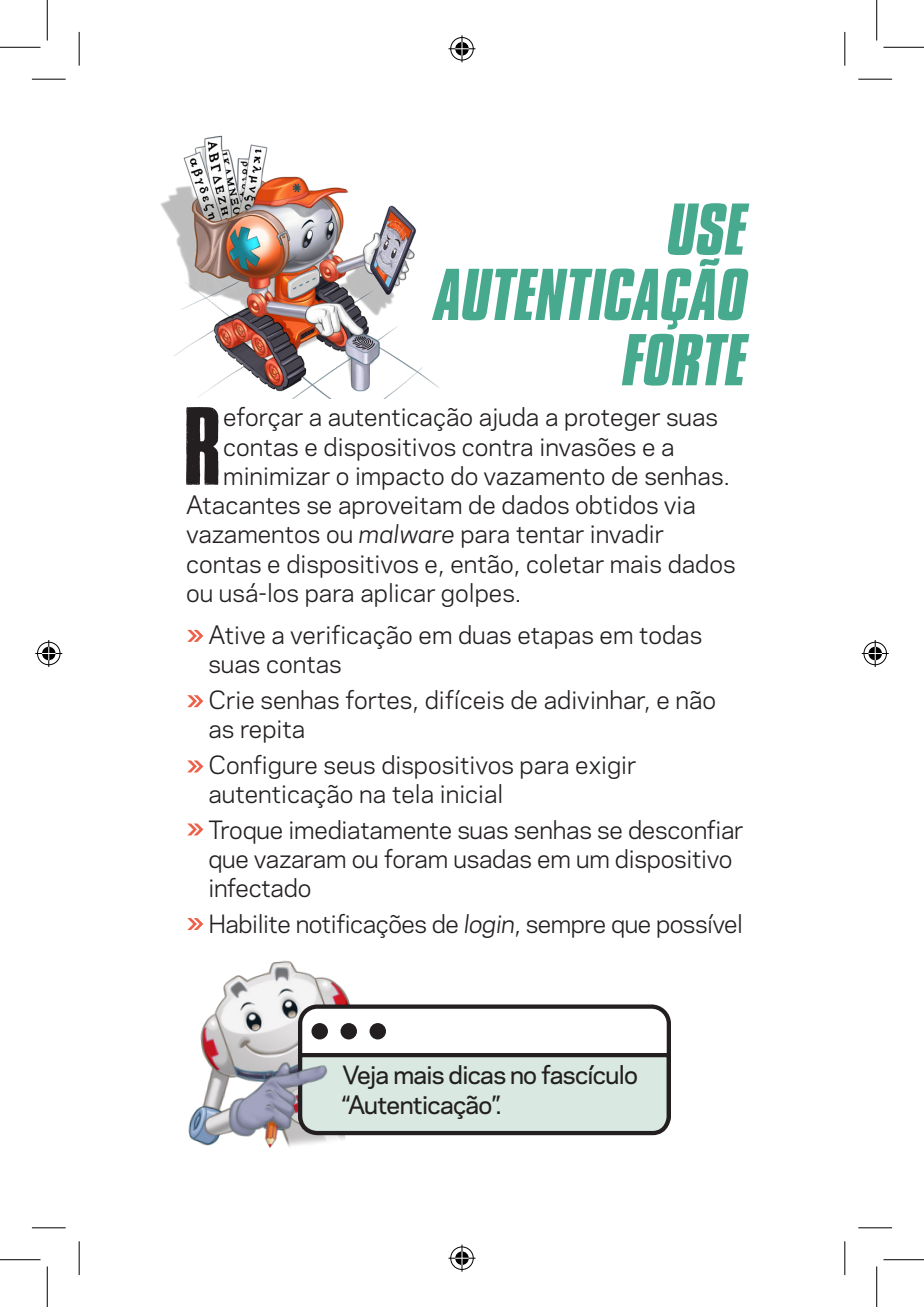
<style>
.page{position:relative;width:924px;height:1307px;background:#fff}
.page>*{position:absolute;margin:0;border:0;box-sizing:border-box;transform-origin:0 0}
.t1{font:92.92px "Cross Town";color:#231f20}
.t2{font:italic 700 63px/65.2px "Compacta BT";color:#47a98e;text-align:right}
.t3{font:23.62px/29.2px "Galaxie Polaris";color:#231f20}
.t4{font:23.62px "Galaxie Polaris";letter-spacing:-.02em;color:#231f20}
.t5{font:500 23.62px/29.2px "Galaxie Polaris";letter-spacing:-.03em;color:#231f20}
.s1{font-style:italic}
</style>
<div class="page">
<svg style="left:187px;top:630px;width:16px;height:12px"></svg>
<svg style="left:187px;top:695px;width:16px;height:12px"></svg>
<svg style="left:187px;top:760px;width:16px;height:12px"></svg>
<svg style="left:187px;top:823px;width:16px;height:12px"></svg>
<svg style="left:187px;top:918px;width:16px;height:12px"></svg>
<div style="left:298px;top:1004px;width:373px;height:130px;border:4px solid #231f20;border-radius:17px"></div>
<svg style="left:466px;top:1050px;width:205px;height:86px;background:#c5d2cc"></svg>
<img style="left:188px;top:960px;width:278px;height:188px">
<img style="left:160px;top:135px;width:280px;height:263px">
<hr style="left:32px;top:79px;width:34px;height:1px;background:#000">
<hr style="left:858px;top:79px;width:34px;height:1px;background:#000">
<hr style="left:32px;top:1227px;width:34px;height:1px;background:#000">
<hr style="left:858px;top:1227px;width:34px;height:1px;background:#000">
<hr style="left:79px;top:32px;width:1px;height:34px;background:#000">
<hr style="left:79px;top:1241px;width:1px;height:33px;background:#000">
<hr style="left:844px;top:32px;width:1px;height:34px;background:#000">
<hr style="left:844px;top:1241px;width:1px;height:33px;background:#000">
<hr style="left:0;top:47px;width:40px;height:1px;background:#000">
<hr style="left:883px;top:47px;width:41px;height:1px;background:#000">
<hr style="left:0;top:1259px;width:40px;height:1px;background:#000">
<hr style="left:883px;top:1259px;width:41px;height:1px;background:#000">
<hr style="left:47px;top:0;width:1px;height:41px;background:#000">
<hr style="left:47px;top:1266px;width:1px;height:40px;background:#000">
<hr style="left:876px;top:0;width:1px;height:41px;background:#000">
<hr style="left:876px;top:1266px;width:1px;height:40px;background:#000">
<svg style="left:448px;top:35px;width:27px;height:27px"></svg>
<svg style="left:448px;top:1244px;width:27px;height:27px"></svg>
<svg style="left:35px;top:640px;width:27px;height:27px"></svg>
<svg style="left:861px;top:640px;width:27px;height:27px"></svg>
<p class="t2" style="left:435px;top:198px;width:314px">USE<br>AUTENTICAÇÃO<br>FORTE</p>
<p class="t1" style="left:186px;top:406px;width:37px">R</p>
<p class="t3" style="left:223px;top:401px;width:496px">eforçar a autenticação ajuda a proteger suas</p>
<p class="t3" style="left:223px;top:430px;width:453px">contas e dispositivos contra invasões e a</p>
<p class="t3" style="left:223px;top:460px;width:508px">minimizar o impacto do vazamento de senhas.</p>
<p class="t3" style="left:186px;top:489px;width:511px">Atacantes se aproveitam de dados obtidos via</p>
<p class="t3" style="left:186px;top:518px;width:479px">vazamentos ou <span class="s1">malware</span> para tentar invadir</p>
<p class="t3" style="left:186px;top:547px;width:551px">contas e dispositivos e, então, coletar mais dados</p>
<p class="t3" style="left:186px;top:577px;width:337px">ou usá-los para aplicar golpes.</p>
<p class="t3" style="left:208px;top:619px;width:495px">Ative a verificação em duas etapas em todas suas contas</p>
<p class="t3" style="left:208px;top:684px;width:509px">Crie senhas fortes, difíceis de adivinhar, e não as repita</p>
<p class="t3" style="left:208px;top:748px;width:429px">Configure seus dispositivos para exigir autenticação na tela inicial</p>
<p class="t3" style="left:208px;top:813px;width:537px">Troque imediatamente suas senhas se desconfiar que vazaram ou foram usadas em um dispositivo infectado</p>
<p class="t4" style="left:208px;top:906px;width:536px">Habilite notificações de <span class="s1">login</span>, sempre que possível</p>
<p class="t5" style="left:342px;top:1059px;width:297px">Veja mais dicas no fascículo “Autenticação”.</p>
</div>
